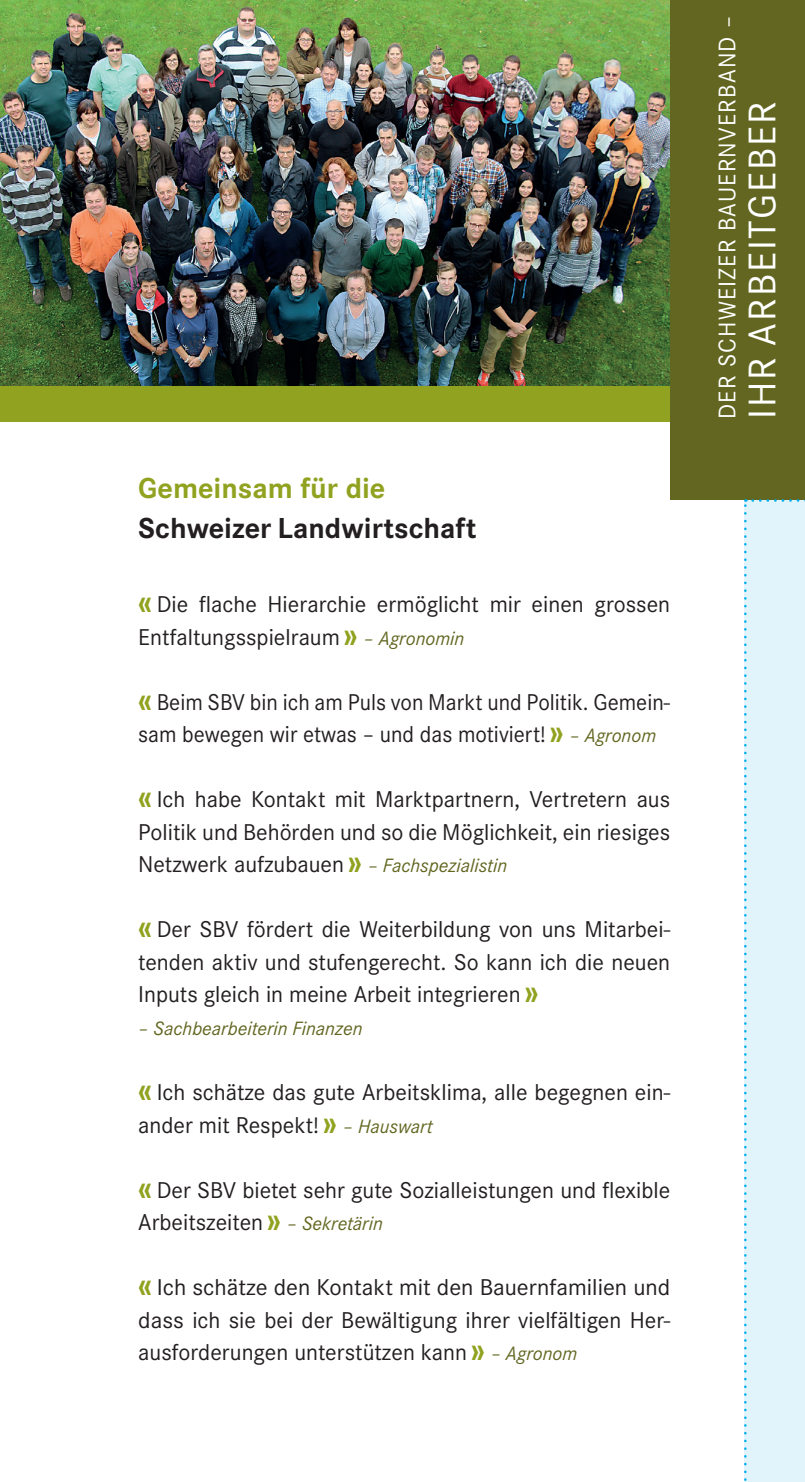
<style>
.page{position:relative;width:805px;height:1482px;background:#fff}
.page>*{position:absolute;margin:0;border:0;box-sizing:border-box;transform-origin:0 0}
.t1{font:40px "Corporate S";letter-spacing:.05em;color:#fff}
.t2{font:700 30px "Corporate S";color:#231f20}
.t3{font:700 30px "Corporate S";color:#90a21f}
.t4{font:25px "Corporate S";letter-spacing:.05em;color:#fff}
.t5{font:23.75px/32.5px "Corporate S";color:#231f20}
.t6{font:23.75px/32.5px "Corporate S";color:#231f20;scale:.96 1}
.t7{font:italic 20px "Corporate S";color:#626620}
.s1{font-weight:700;font-size:30px;color:#90a21f}
.s2{font-style:italic;font-size:20px;color:#626620}
</style>
<div class="page">
<img style="left:0;top:0;width:670px;height:386px">
<div style="left:0;top:386px;width:670px;height:36px;background:#90a21f"></div>
<div style="left:670px;top:0;width:134px;height:500px;background:#626620"></div>
<div style="left:744px;top:500px;width:60px;height:981px;background:#e1f4fc"></div>
<svg style="left:744px;top:499px;width:2px;height:983px"></svg>
<svg style="left:752px;top:499px;width:53px;height:2px"></svg>
<p class="t3" style="left:138px;top:471px;width:248px">Gemeinsam für die</p>
<p class="t2" style="left:138px;top:511px;width:339px">Schweizer Landwirtschaft</p>
<p class="t5" style="left:138px;top:588px;width:533px"><span class="s1">«</span> Die flache Hierarchie ermöglicht mir einen grossen<br>Entfaltungsspielraum<span class="s1">»</span> <span class="s2">– Agronomin</span></p>
<p class="t6" style="left:138px;top:685px;width:555px"><span class="s1">«</span> Beim SBV bin ich am Puls von Markt und Politik. Gemein&shy;sam bewegen wir etwas – und das motiviert!<span class="s1">»</span> <span class="s2">– Agronom</span></p>
<p class="t5" style="left:138px;top:783px;width:533px;text-align:justify"><span class="s1">«</span> Ich habe Kontakt mit Marktpartnern, Vertretern aus Politik und Behörden und so die Möglichkeit, ein riesiges Netzwerk aufzubauen<span class="s1">»</span> <span class="s2">– Fachspezialistin</span></p>
<p class="t5" style="left:138px;top:913px;width:533px;text-align:justify"><span class="s1">«</span> Der SBV fördert die Weiterbildung von uns Mitarbei&shy;tenden aktiv und stufengerecht. So kann ich die neuen Inputs gleich in meine Arbeit integrieren<span class="s1">»</span></p>
<p class="t7" style="left:138px;top:1016px;width:226px">– Sachbearbeiterin Finanzen</p>
<p class="t5" style="left:138px;top:1075px;width:533px"><span class="s1">«</span> Ich schätze das gute Arbeitsklima, alle begegnen ein&shy;ander mit Respekt!<span class="s1">»</span> <span class="s2">– Hauswart</span></p>
<p class="t5" style="left:138px;top:1173px;width:533px"><span class="s1">«</span> Der SBV bietet sehr gute Sozialleistungen und flexible<br>Arbeitszeiten<span class="s1">»</span> <span class="s2">– Sekretärin</span></p>
<p class="t5" style="left:138px;top:1270px;width:533px;text-align:justify"><span class="s1">«</span> Ich schätze den Kontakt mit den Bauernfamilien und dass ich sie bei der Bewältigung ihrer vielfältigen Her&shy;ausforderungen unterstützen kann<span class="s1">»</span> <span class="s2">– Agronom</span></p>
<p class="t4" style="left:712px;top:419px;width:405px;rotate:-90deg">DER SCHWEIZER BAUERNVERBAND –</p>
<h1 class="t1" style="left:739px;top:419px;width:319px;rotate:-90deg">IHR ARBEITGEBER</h1>
</div>
